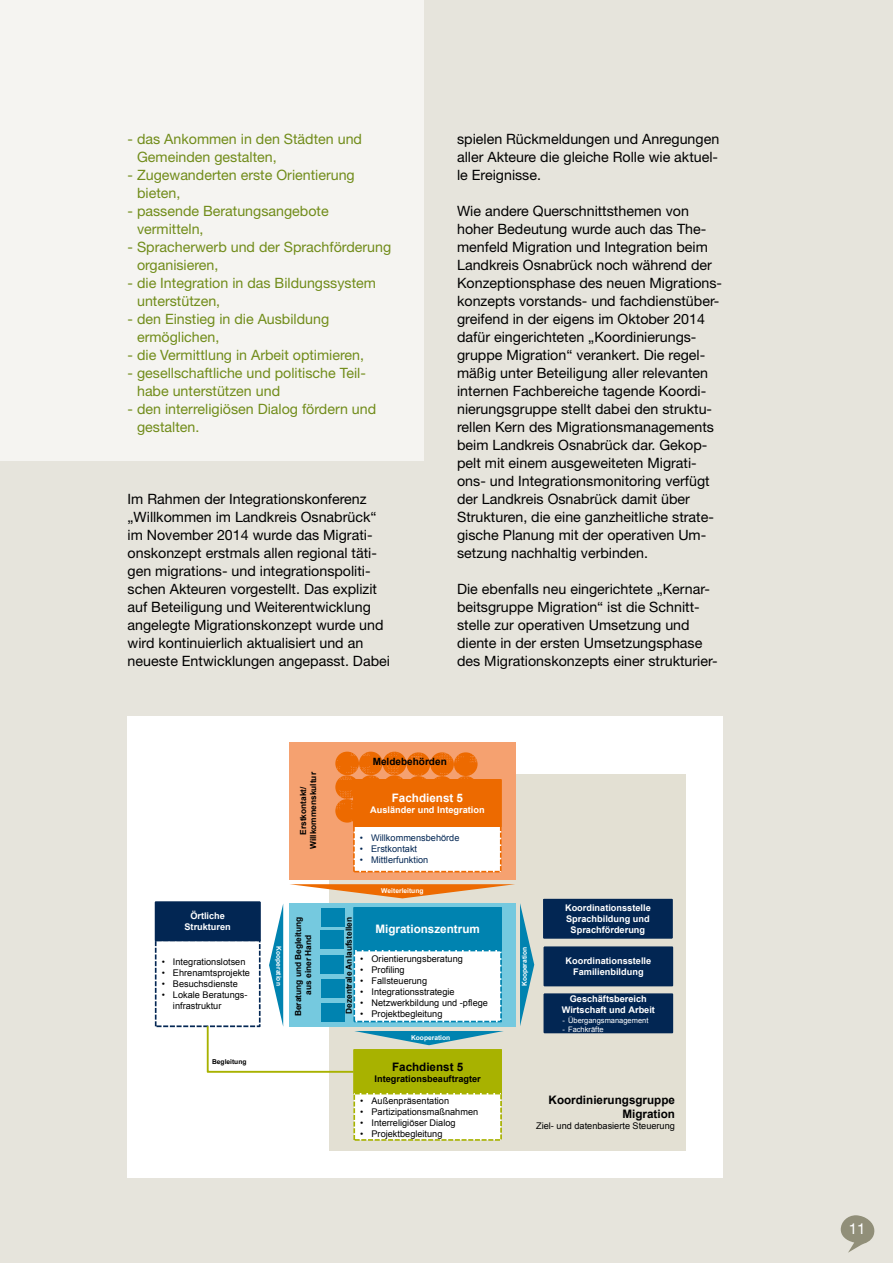
<style>
.page{position:relative;width:893px;height:1263px;background:#e6e4dc}
.page>*{position:absolute;margin:0;border:0;box-sizing:border-box;transform-origin:0 0}
.t1{font:15px "Helvetica Neue LT Std";color:#fff}
.t2{font:14.25px/18px "Helvetica Neue LT Std";color:#000}
.t3{font:14.25px/18px "Helvetica Neue LT Std";color:#718c1a}
.t4{font:700 11.7px/14.1px "Arial";color:#000;text-align:right}
.t5{font:700 11.7px "Arial";color:#fff}
.t6{font:700 10.05px "Arial";color:#000}
.t7{font:9.15px/10.9px "Arial";color:#000}
.t8{font:700 9.15px/10.9px "Arial";color:#fff;text-align:center}
.t9{font:9.15px "Arial";color:#022653}
.t10{font:700 9.15px "Arial";color:#000}
.t11{font:700 8.4px/10.1px "Arial";color:#000;text-align:center}
.t12{font:7.5px "Arial";color:#fff}
.t13{font:700 6.6px "Arial";color:#fff}
.t14{font:700 6.6px "Arial";color:#000}
</style>
<div class="page">
<div style="left:0;top:0;width:424px;height:461px;background:#f5f4f1"></div>
<div style="left:128px;top:716px;width:595px;height:462px;background:#fff"></div>
<div style="left:329px;top:774px;width:357px;height:377px;background:#e3e0d3"></div>
<div style="left:543px;top:899px;width:130px;height:39px;background:#022653"></div>
<div style="left:544px;top:947px;width:129px;height:39px;background:#022653"></div>
<div style="left:544px;top:993px;width:129px;height:40px;background:#022653"></div>
<div style="left:289px;top:742px;width:226px;height:137px;background:#f5a170"></div>
<img style="left:335px;top:752px;width:24px;height:23px;border-radius:12px">
<img style="left:359px;top:752px;width:24px;height:23px;border-radius:12px">
<img style="left:383px;top:752px;width:23px;height:23px;border-radius:12px">
<img style="left:407px;top:752px;width:23px;height:24px;border-radius:12px">
<img style="left:430px;top:752px;width:24px;height:24px;border-radius:12px">
<img style="left:454px;top:752px;width:24px;height:24px;border-radius:12px">
<img style="left:335px;top:775px;width:24px;height:24px;border-radius:12px">
<img style="left:359px;top:775px;width:24px;height:24px;border-radius:12px">
<img style="left:383px;top:775px;width:23px;height:24px;border-radius:12px">
<img style="left:407px;top:776px;width:23px;height:24px;border-radius:12px">
<img style="left:430px;top:776px;width:24px;height:24px;border-radius:12px">
<img style="left:454px;top:776px;width:24px;height:24px;border-radius:12px">
<img style="left:335px;top:799px;width:24px;height:24px;border-radius:12px">
<svg style="left:353px;top:779px;width:149px;height:93px;background:#f5af76"></svg>
<svg style="left:155px;top:884px;width:379px;height:257px"></svg>
<svg style="left:840px;top:1215px;width:35px;height:38px"></svg>
<p class="t3" style="left:137px;top:130px;width:226px;text-indent:-10px">- das Ankommen in den Städten und<br>Gemeinden gestalten,</p>
<p class="t3" style="left:137px;top:166px;width:219px;text-indent:-10px">- Zugewanderten erste Orientierung bieten,</p>
<p class="t3" style="left:137px;top:202px;width:193px;text-indent:-10px">- passende Beratungsangebote vermitteln,</p>
<p class="t3" style="left:137px;top:238px;width:256px;text-indent:-10px">- Spracherwerb und der Sprachförderung organisieren,</p>
<p class="t3" style="left:137px;top:274px;width:240px;text-indent:-10px">- die Integration in das Bildungssystem unterstützen,</p>
<p class="t3" style="left:137px;top:310px;width:194px;text-indent:-10px">- den Einstieg in die Ausbildung ermöglichen,</p>
<p class="t3" style="left:128px;top:346px;width:238px">- die Vermittlung in Arbeit optimieren,</p>
<p class="t3" style="left:137px;top:364px;width:230px;text-indent:-10px">- gesellschaftliche und politische Teil&shy;habe unterstützen und</p>
<p class="t3" style="left:137px;top:400px;width:241px;text-indent:-10px">- den interreligiösen Dialog fördern und gestalten.</p>
<p class="t2" style="left:128px;top:490px;width:264px">Im Rahmen der Integrationskonferenz „Willkommen im Landkreis Osnabrück“ im November 2014 wurde das Migrati&shy;onskonzept erstmals allen regional täti&shy;gen migrations- und integrationspoliti&shy;schen Akteuren vorgestellt. Das explizit auf Beteiligung und Weiterentwicklung angelegte Migrationskonzept wurde und wird kontinuierlich aktualisiert und an neueste Entwicklungen angepasst. Dabei</p>
<p class="t2" style="left:457px;top:130px;width:264px;text-align:justify">spielen Rückmeldungen und Anregungen aller Akteure die gleiche Rolle wie aktuel&shy;le Ereignisse.</p>
<p class="t2" style="left:457px;top:202px;width:266px">Wie andere Querschnittsthemen von hoher Bedeutung wurde auch das The&shy;menfeld Migration und Integration beim Landkreis Osnabrück noch während der Konzeptionsphase des neuen Migrations&shy;konzepts vorstands- und fachdienstüber&shy;greifend in der eigens im Oktober 2014 dafür eingerichteten „Koordinierungs&shy;gruppe Migration“ verankert. Die regel&shy;mäßig unter Beteiligung aller relevanten internen Fachbereiche tagende Koordi&shy;nierungsgruppe stellt dabei den struktu&shy;rellen Kern des Migrationsmanagements beim Landkreis Osnabrück dar. Gekop&shy;pelt mit einem ausgeweiteten Migrati&shy;ons- und Integrationsmonitoring verfügt der Landkreis Osnabrück damit über Strukturen, die eine ganzheitliche strate&shy;gische Planung mit der operativen Um&shy;setzung nachhaltig verbinden.</p>
<p class="t2" style="left:457px;top:580px;width:262px">Die ebenfalls neu eingerichtete „Kernar&shy;beitsgruppe Migration“ ist die Schnitt&shy;stelle zur operativen Umsetzung und diente in der ersten Umsetzungsphase des Migrationskonzepts einer strukturier-</p>
<p class="t6" style="left:373px;top:755px;width:76px">Meldebehörden</p>
<p class="t8" style="left:184px;top:911px;width:48px">Örtliche<br>Strukturen</p>
<p class="t7" style="left:162px;top:956px;width:85px">• Integrationslotsen</p>
<p class="t7" style="left:162px;top:967px;width:90px">• Ehrenamtsprojekte</p>
<p class="t7" style="left:162px;top:978px;width:78px">• Besuchsdienste</p>
<p class="t7" style="left:173px;top:989px;width:76px;text-indent:-11px">• Lokale Beratungs&shy;infrastruktur</p>
<p class="t14" style="left:212px;top:1057px;width:36px">Begleitung</p>
<p class="t13" style="left:283px;top:946px;width:41px;rotate:90deg">Kooperation</p>
<p class="t11" style="left:298px;top:849px;width:79px;rotate:-90deg">Erstkontakt/<br>Willkommenskultur</p>
<p class="t5" style="left:392px;top:790px;width:73px">Fachdienst 5</p>
<p class="t8" style="left:370px;top:805px;width:116px">Ausländer und Integration</p>
<p class="t9" style="left:360px;top:832px;width:101px">• Willkommensbehörde</p>
<p class="t9" style="left:360px;top:843px;width:59px">• Erstkontakt</p>
<p class="t9" style="left:360px;top:854px;width:70px">• Mittlerfunktion</p>
<p class="t11" style="left:293px;top:1016px;width:101px;rotate:-90deg">Beratung und Begleitung</p>
<p class="t11" style="left:344px;top:1014px;width:98px;rotate:-90deg">Dezentrale Anlaufstellen</p>
<p class="t11" style="left:303px;top:994px;width:61px;rotate:-90deg">aus einer Hand</p>
<p class="t13" style="left:381px;top:886px;width:44px">Weiterleitung</p>
<p class="t5" style="left:375px;top:921px;width:106px">Migrationszentrum</p>
<p class="t7" style="left:360px;top:953px;width:104px">• Orientierungsberatung</p>
<p class="t7" style="left:360px;top:964px;width:46px">• Profiling</p>
<p class="t7" style="left:360px;top:975px;width:68px">• Fallsteuerung</p>
<p class="t7" style="left:360px;top:986px;width:96px">• Integrationsstrategie</p>
<p class="t7" style="left:360px;top:997px;width:129px">• Netzwerkbildung und -pflege</p>
<p class="t7" style="left:360px;top:1008px;width:84px">• Projektbegleitung</p>
<p class="t13" style="left:411px;top:1033px;width:41px">Kooperation</p>
<p class="t4" style="left:392px;top:1060px;width:73px">Fachdienst 5</p>
<p class="t10" style="left:375px;top:1073px;width:108px">Integrationsbeauftragter</p>
<p class="t7" style="left:360px;top:1095px;width:90px">• Außenpräsentation</p>
<p class="t7" style="left:360px;top:1106px;width:119px">• Partizipationsmaßnahmen</p>
<p class="t7" style="left:360px;top:1117px;width:97px">• Interreligiöser Dialog</p>
<p class="t7" style="left:360px;top:1128px;width:84px">• Projektbegleitung</p>
<p class="t13" style="left:520px;top:986px;width:41px;rotate:-90deg">Kooperation</p>
<p class="t8" style="left:565px;top:903px;width:87px">Koordinationsstelle<br>Sprachbildung und<br>Sprachförderung</p>
<p class="t8" style="left:565px;top:956px;width:87px">Koordinationsstelle<br>Familienbildung</p>
<p class="t8" style="left:562px;top:994px;width:95px">Geschäftsbereich<br>Wirtschaft und Arbeit</p>
<p class="t12" style="left:562px;top:1015px;width:87px">- Übergangsmanagement</p>
<p class="t12" style="left:562px;top:1024px;width:43px">- Fachkräfte</p>
<p class="t4" style="left:549px;top:1093px;width:128px">Koordinierungsgruppe<br>Migration</p>
<p class="t7" style="left:536px;top:1121px;width:140px">Ziel- und datenbasierte Steuerung</p>
<p class="t1" style="left:849px;top:1220px;width:18px">11</p>
</div>
